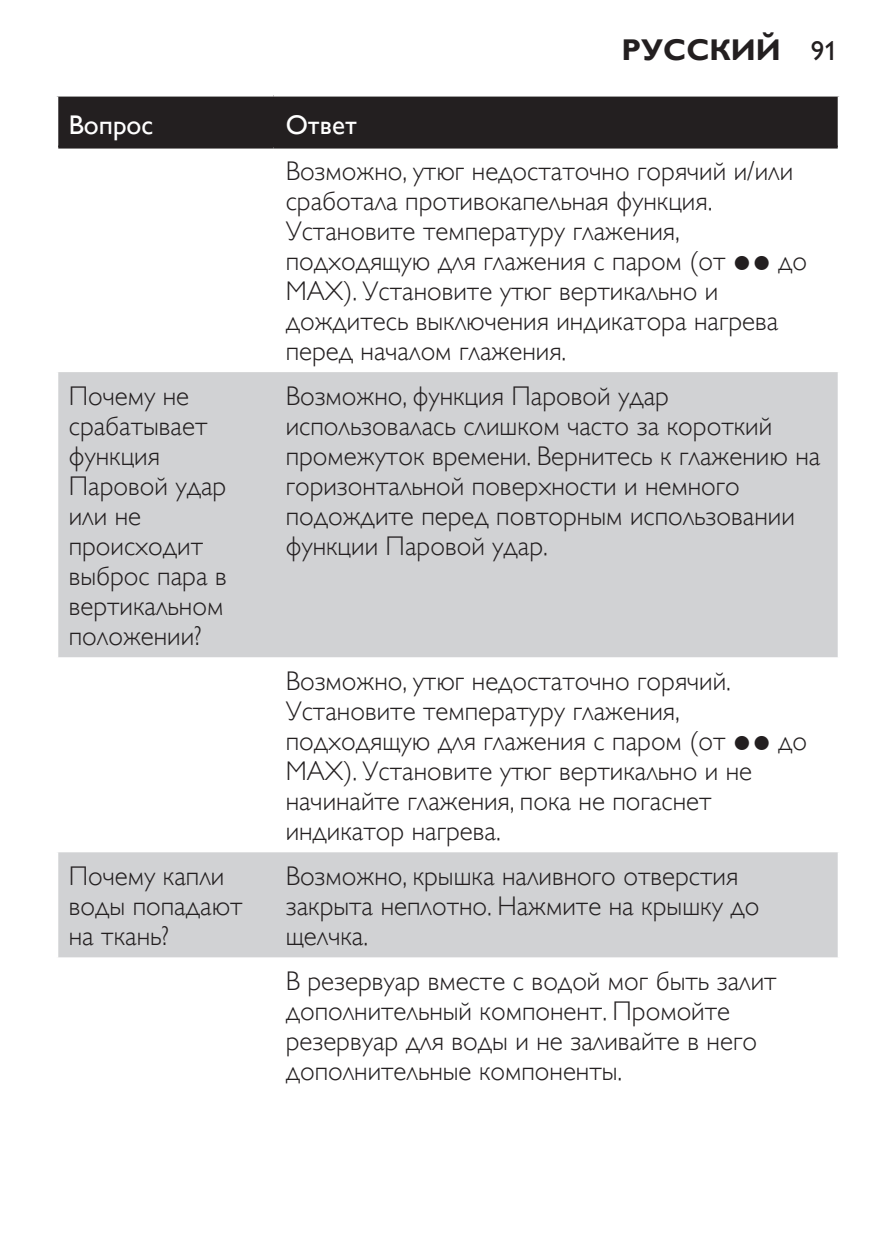
<style>
.page{position:relative;width:893px;height:1259px;background:#fff}
.page>*{position:absolute;margin:0;border:0;box-sizing:border-box;transform-origin:0 0}
.t1{font:700 30px "Gill Sans Alt One WGL";color:#231f20}
.t2{font:27px/30px "Gill Sans Alt One WGL Light";color:#231f20}
.t3{font:27px "Gill Sans Alt One WGL";color:#fff}
.s1{font-weight:400;font-size:27px}
.s2{font-family:"Philipsfonta Plain"}
</style>
<div class="page">
<div style="left:58px;top:97px;width:780px;height:49px;background:#231f20"></div>
<svg style="left:58px;top:372px;width:780px;height:585px;fill:#d1d2d4"></svg>
<hr style="left:58px;top:146px;width:216px;height:3px;background:#231f20">
<hr style="left:274px;top:146px;width:564px;height:3px;background:#231f20">
<p class="t1" style="left:622px;top:29px;width:218px">Русский <span class="s1">91</span></p>
<p class="t3" style="left:69px;top:106px;width:86px">Вопрос</p>
<p class="t3" style="left:286px;top:106px;width:73px">Ответ</p>
<p class="t2" style="left:286px;top:156px;width:523px">Возможно, утюг недостаточно горячий и/или сработала противокапельная функция.<br>Установите температуру глажения, подходящую для глажения с паром (от <span class="s2">2</span> до MAX). Установите утюг вертикально и дождитесь выключения индикатора нагрева перед началом глажения.</p>
<p class="t2" style="left:69px;top:381px;width:160px">Почему не срабатывает функция<br>Паровой удар или не происходит выброс пара в вертикальном положении?</p>
<p class="t2" style="left:286px;top:381px;width:536px">Возможно, функция Паровой удар использовалась слишком часто за короткий промежуток времени. Вернитесь к глажению на горизонтальной поверхности и немного подождите перед повторным использовании функции Паровой удар.</p>
<p class="t2" style="left:286px;top:666px;width:523px">Возможно, утюг недостаточно горячий.<br>Установите температуру глажения, подходящую для глажения с паром (от <span class="s2">2</span> до МАХ). Установите утюг вертикально и не начинайте глажения, пока не погаснет индикатор нагрева.</p>
<p class="t2" style="left:69px;top:861px;width:175px">Почему капли воды попадают на ткань?</p>
<p class="t2" style="left:286px;top:861px;width:475px">Возможно, крышка наливного отверстия закрыта неплотно. Нажмите на крышку до щелчка.</p>
<p class="t2" style="left:286px;top:966px;width:492px">В резервуар вместе с водой мог быть залит дополнительный компонент. Промойте резервуар для воды и не заливайте в него дополнительные компоненты.</p>
</div>
